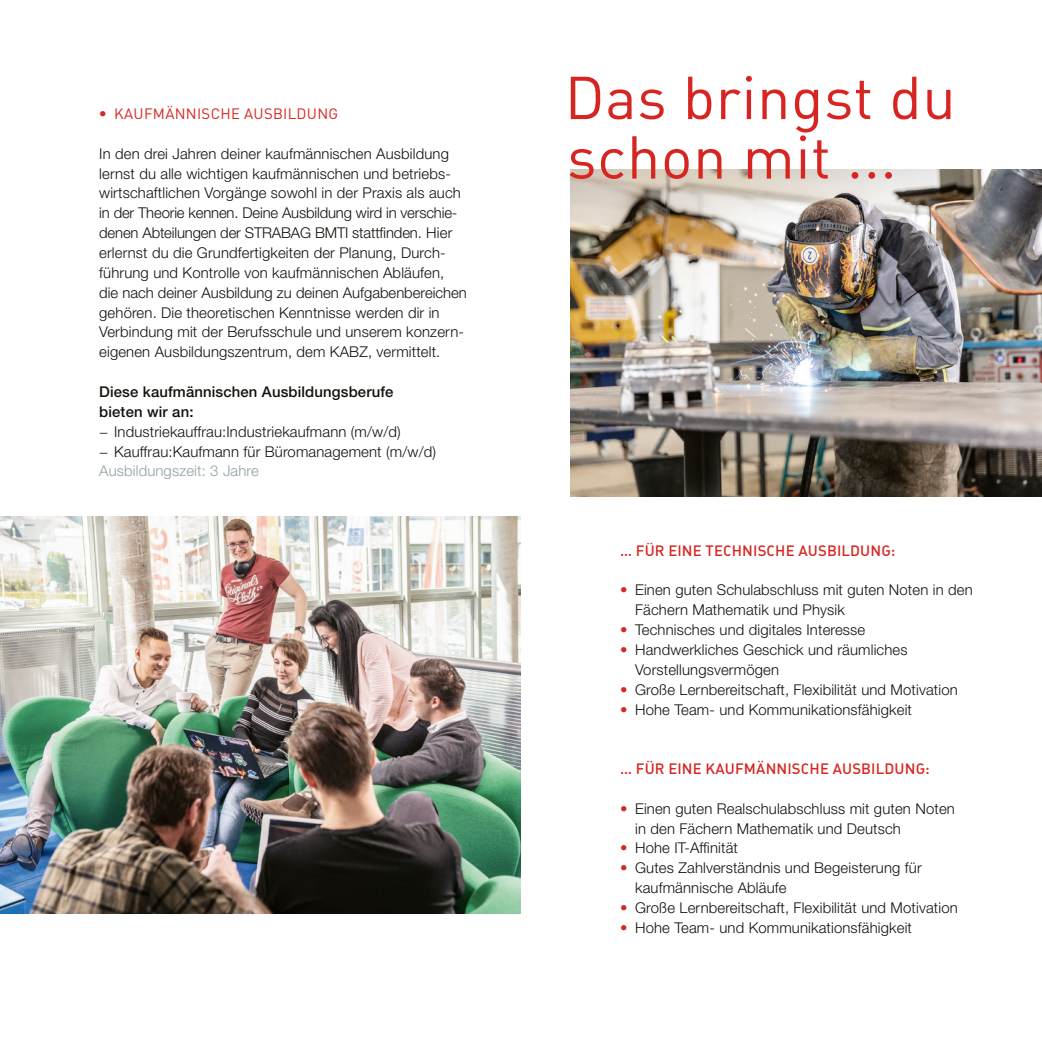
<style>
.page{position:relative;width:1042px;height:1042px;background:#fff}
.page>*{position:absolute;margin:0;border:0;box-sizing:border-box;transform-origin:0 0}
.t1{font:59.5px/59.5px "DIN Pro";letter-spacing:.01em;color:#d72622}
.t2{font:300 14.88px/19.8px "Helvetica Neue LT Pro";letter-spacing:.01em;color:#12120d}
.t3{font:500 14.88px "DIN Pro";letter-spacing:.01em;color:#d72622}
.t4{font:500 14.88px/19.8px "Helvetica Neue LT Pro";letter-spacing:.01em;color:#12120d}
.t5{font:14.88px "DIN Pro";letter-spacing:.02em;color:#d72622}
.t6{font:300 14.88px "Helvetica Neue LT Pro";letter-spacing:.01em;color:#8fa1a4}
.s1{font-family:"Helvetica Neue LT Pro";font-weight:300}
.s2{color:#d72622}
</style>
<div class="page">
<img style="left:0;top:516px;width:521px;height:397px">
<img style="left:570px;top:170px;width:472px;height:326px">
<p class="t5" style="left:99px;top:104px;width:240px"><span class="s1">•</span> KAUFMÄNNISCHE AUSBILDUNG</p>
<p class="t2" style="left:99px;top:143px;width:369px">In den drei Jahren deiner kaufmännischen Ausbildung lernst du alle wichtigen kaufmännischen und betriebs&shy;wirtschaftlichen Vorgänge sowohl in der Praxis als auch in der Theorie kennen. Deine Ausbildung wird in verschie&shy;denen Abteilungen der STRABAG BMTI stattfinden. Hier erlernst du die Grundfertigkeiten der Planung, Durch&shy;führung und Kontrolle von kaufmännischen Abläufen, die nach deiner Ausbildung zu deinen Aufgabenbereichen gehören. Die theoretischen Kenntnisse werden dir in Verbindung mit der Berufsschule und unserem konzern&shy;eigenen Ausbildungszentrum, dem KABZ, vermittelt.</p>
<p class="t4" style="left:99px;top:382px;width:296px">Diese kaufmännischen Ausbildungsberufe bieten wir an:</p>
<p class="t2" style="left:99px;top:421px;width:338px">− Industriekauffrau:Industriekaufmann (m/w/d)<br>− Kauffrau:Kaufmann für Büromanagement (m/w/d)</p>
<p class="t6" style="left:99px;top:462px;width:161px">Ausbildungszeit: 3 Jahre</p>
<h1 class="t1" style="left:565px;top:65px;width:393px">Das bringst du schon mit ...</h1>
<p class="t3" style="left:620px;top:540px;width:277px">… FÜR EINE TECHNISCHE AUSBILDUNG:</p>
<p class="t2" style="left:635px;top:580px;width:339px;text-indent:-15px"><span class="s2">•</span> Einen guten Schulabschluss mit guten Noten in den<br>Fächern Mathematik und Physik</p>
<p class="t2" style="left:620px;top:619px;width:247px"><span class="s2">•</span> Technisches und digitales Interesse</p>
<p class="t2" style="left:635px;top:639px;width:274px;text-indent:-15px"><span class="s2">•</span> Handwerkliches Geschick und räumliches<br>Vorstellungsvermögen</p>
<p class="t2" style="left:620px;top:679px;width:339px"><span class="s2">•</span> Große Lernbereitschaft, Flexibilität und Motivation</p>
<p class="t2" style="left:620px;top:699px;width:293px"><span class="s2">•</span> Hohe Team- und Kommunikationsfähigkeit</p>
<p class="t3" style="left:620px;top:758px;width:311px">… FÜR EINE KAUFMÄNNISCHE AUSBILDUNG:</p>
<p class="t2" style="left:635px;top:798px;width:321px;text-indent:-15px"><span class="s2">•</span> Einen guten Realschulabschluss mit guten Noten in den Fächern Mathematik und Deutsch</p>
<p class="t2" style="left:620px;top:838px;width:119px"><span class="s2">•</span> Hohe IT-Affinität</p>
<p class="t2" style="left:635px;top:858px;width:288px;text-indent:-15px"><span class="s2">•</span> Gutes Zahlverständnis und Begeisterung für kaufmännische Abläufe</p>
<p class="t2" style="left:620px;top:897px;width:339px"><span class="s2">•</span> Große Lernbereitschaft, Flexibilität und Motivation</p>
<p class="t2" style="left:620px;top:917px;width:293px"><span class="s2">•</span> Hohe Team- und Kommunikationsfähigkeit</p>
</div>
